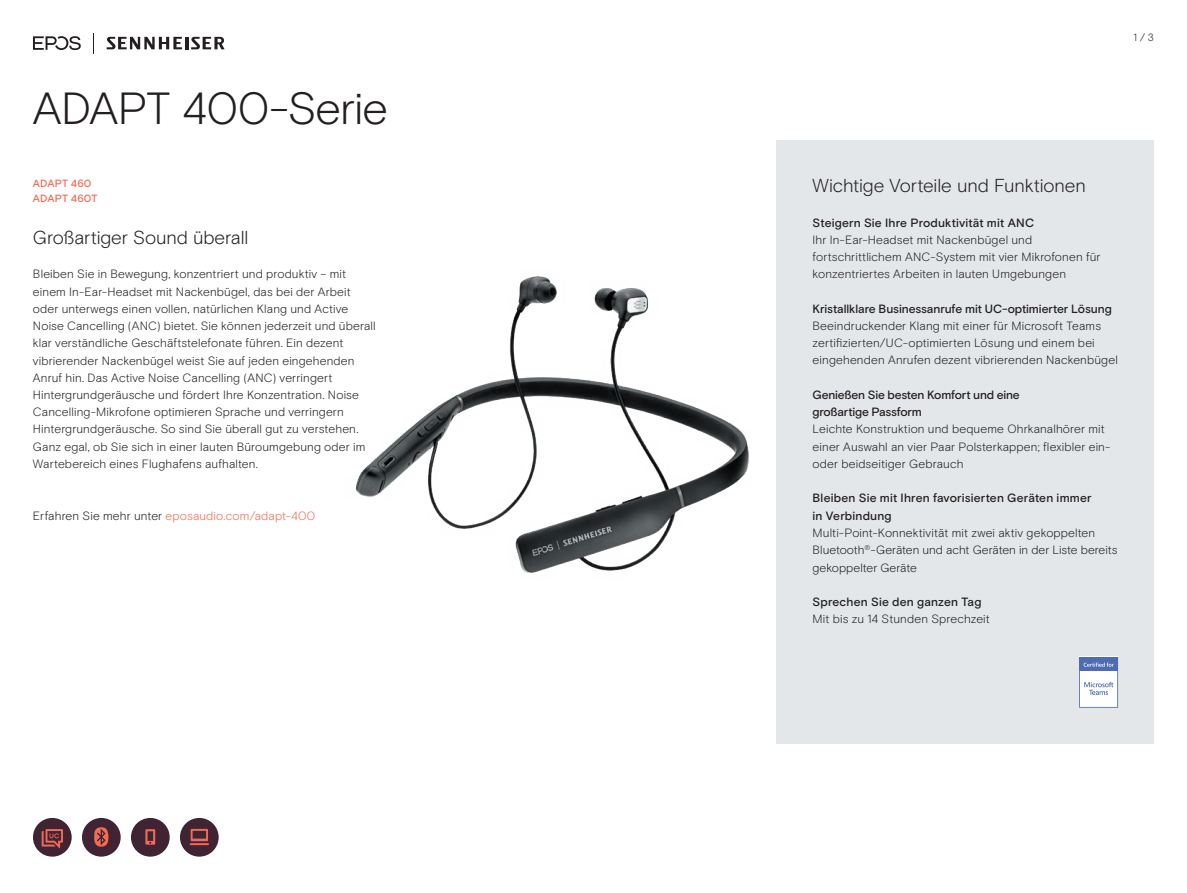
<style>
.page{position:relative;width:1187px;height:893px;background:#fff}
.page>*{position:absolute;margin:0;border:0;box-sizing:border-box;transform-origin:0 0}
.t1{font:300 45px "EPOS Basis";letter-spacing:-.02em;color:#231f20}
.t2{font:300 18.75px "EPOS Basis";letter-spacing:-.01em;color:#231f20}
.t3{font:300 12px/17.2px "EPOS Basis";letter-spacing:.01em;color:#231f20}
.t4{font:500 12px/17.2px "EPOS Basis";color:#231f20}
.t5{font:300 12px "EPOS Basis";letter-spacing:.01em;color:#f26b54}
.t6{font:500 10.5px/15px "EPOS Basis";letter-spacing:.015em;color:#f26b54}
.t7{font:300 10.5px "EPOS Basis";color:#231f20}
.s1{color:#231f20}
</style>
<div class="page">
<img style="left:355px;top:276px;width:394px;height:297px">
<svg style="left:93px;top:33px;width:1px;height:20px"></svg>
<svg style="left:107px;top:37px;width:118px;height:12px"></svg>
<svg style="left:33px;top:36px;width:48px;height:14px"></svg>
<div style="left:776px;top:140px;width:377px;height:604px;background:#e4e7e9"></div>
<svg style="left:1079px;top:657px;width:38px;height:51px;background:#c3cde5"></svg>
<div style="left:33px;top:818px;width:39px;height:39px;background:#402433;border-radius:50%"></div>
<svg style="left:42px;top:829px;width:21px;height:19px"></svg>
<div style="left:82px;top:818px;width:39px;height:39px;background:#402433;border-radius:50%"></div>
<svg style="left:94px;top:827px;width:15px;height:20px"></svg>
<div style="left:180px;top:818px;width:39px;height:39px;background:#402433;border-radius:50%"></div>
<svg style="left:190px;top:829px;width:19px;height:16px"></svg>
<div style="left:131px;top:818px;width:39px;height:39px;background:#402433;border-radius:50%"></div>
<svg style="left:145px;top:829px;width:10px;height:16px"></svg>
<h1 class="t1" style="left:33px;top:82px;width:356px">ADAPT 400-Serie</h1>
<p class="t6" style="left:33px;top:176px;width:66px">ADAPT 460<br>ADAPT 460T</p>
<h2 class="t2" style="left:33px;top:226px;width:217px">Großartiger Sound überall</h2>
<p class="t3" style="left:33px;top:266px;width:344px">Bleiben Sie in Bewegung, konzentriert und produktiv – mit einem In-Ear-Headset mit Nackenbügel, das bei der Arbeit oder unterwegs einen vollen, natürlichen Klang und Active Noise Cancelling (ANC) bietet. Sie können jederzeit und überall klar verständliche Geschäftstelefonate führen. Ein dezent vibrierender Nackenbügel weist Sie auf jeden eingehenden Anruf hin. Das Active Noise Cancelling (ANC) verringert Hintergrundgeräusche und fördert Ihre Konzentration. Noise Cancelling-Mikrofone optimieren Sprache und verringern Hintergrundgeräusche. So sind Sie überall gut zu verstehen.<br>Ganz egal, ob Sie sich in einer lauten Büroumgebung oder im Wartebereich eines Flughafens aufhalten.</p>
<p class="t5" style="left:33px;top:508px;width:284px"><span class="s1">Erfahren Sie mehr unter</span> eposaudio.com/adapt-400</p>
<p class="t7" style="left:1133px;top:31px;width:22px">1 / 3</p>
<h2 class="t2" style="left:812px;top:174px;width:275px">Wichtige Vorteile und Funktionen</h2>
<p class="t4" style="left:812px;top:214px;width:223px">Steigern Sie Ihre Produktivität mit ANC</p>
<p class="t3" style="left:812px;top:231px;width:289px">Ihr In-Ear-Headset mit Nackenbügel und fortschrittlichem ANC-System mit vier Mikrofonen für konzentriertes Arbeiten in lauten Umgebungen</p>
<p class="t4" style="left:812px;top:300px;width:300px">Kristallklare Businessanrufe mit UC-optimierter Lösung</p>
<p class="t3" style="left:812px;top:317px;width:307px">Beeindruckender Klang mit einer für Microsoft Teams zertifizierten/UC-optimierten Lösung und einem bei eingehenden Anrufen dezent vibrierenden Nackenbügel</p>
<p class="t4" style="left:812px;top:387px;width:209px">Genießen Sie besten Komfort und eine großartige Passform</p>
<p class="t3" style="left:812px;top:421px;width:299px">Leichte Konstruktion und bequeme Ohrkanalhörer mit einer Auswahl an vier Paar Polsterkappen; flexibler ein&shy;oder beidseitiger Gebrauch</p>
<p class="t4" style="left:812px;top:490px;width:280px">Bleiben Sie mit Ihren favorisierten Geräten immer in Verbindung</p>
<p class="t3" style="left:812px;top:524px;width:306px">Multi-Point-Konnektivität mit zwei aktiv gekoppelten<br>Bluetooth<sup>®</sup>-Geräten und acht Geräten in der Liste bereits gekoppelter Geräte</p>
<p class="t4" style="left:812px;top:594px;width:170px">Sprechen Sie den ganzen Tag</p>
<p class="t3" style="left:812px;top:611px;width:179px">Mit bis zu 14 Stunden Sprechzeit</p>
</div>
